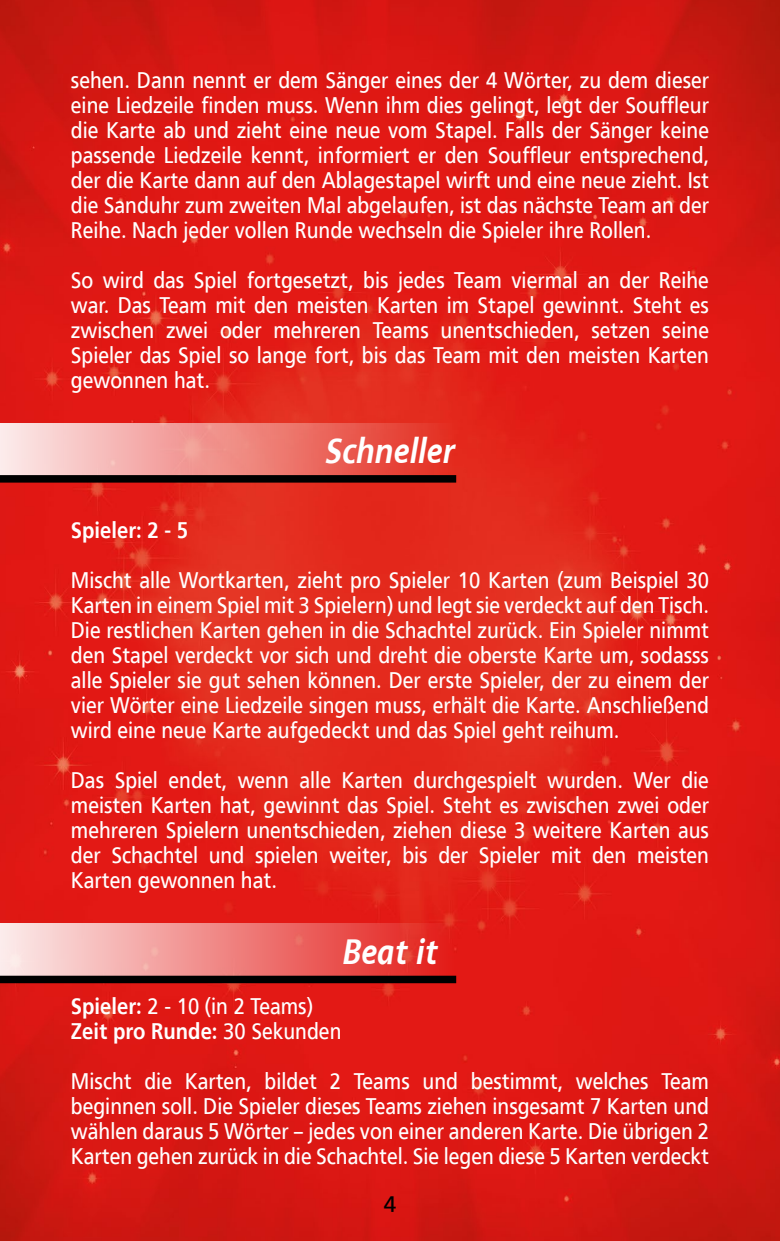
<style>
.page{position:relative;width:780px;height:1241px;background:#fff}
.page>*{position:absolute;margin:0;border:0;box-sizing:border-box;transform-origin:0 0}
.t1{font:italic 700 35px "PF Catalog";color:#fff;scale:.9 1}
.t2{font:22.5px/25px "PF Catalog";color:#fff;text-align:justify;scale:.9 1}
.t3{font:700 22.5px "PF Catalog";color:#fff;scale:.9 1}
.t4{font:22.5px "PF Catalog";color:#000}
.s1{font-weight:700}
</style>
<div class="page">
<img style="left:0;top:0;width:780px;height:1240px">
<div style="left:0;top:423px;width:457px;height:54px;background:linear-gradient(to right,#fce9ea,#e32d1f)"></div>
<div style="left:0;top:475px;width:456px;height:7px;background:#000"></div>
<div style="left:0;top:923px;width:457px;height:55px;background:linear-gradient(to right,#fcecec,#e21a15)"></div>
<div style="left:0;top:975px;width:456px;height:8px;background:#000"></div>
<p class="t2" style="left:71px;top:68px;width:710px">sehen. Dann nennt er dem Sänger eines der 4 Wörter, zu dem dieser eine Liedzeile finden muss. Wenn ihm dies gelingt, legt der Souffleur die Karte ab und zieht eine neue vom Stapel. Falls der Sänger keine passende Liedzeile kennt, informiert er den Souffleur entsprechend, der die Karte dann auf den Ablagestapel wirft und eine neue zieht. Ist die Sanduhr zum zweiten Mal abgelaufen, ist das nächste Team an der Reihe. Nach jeder vollen Runde wechseln die Spieler ihre Rollen.</p>
<p class="t2" style="left:71px;top:268px;width:710px">So wird das Spiel fortgesetzt, bis jedes Team viermal an der Reihe war. Das Team mit den meisten Karten im Stapel gewinnt. Steht es zwischen zwei oder mehreren Teams unentschieden, setzen seine Spieler das Spiel so lange fort, bis das Team mit den meisten Karten gewonnen hat.</p>
<h1 class="t1" style="left:325px;top:430px;width:145px">Schneller</h1>
<p class="t3" style="left:71px;top:517px;width:132px">Spieler: 2 - 5</p>
<p class="t2" style="left:71px;top:568px;width:710px">Mischt alle Wortkarten, zieht pro Spieler 10 Karten (zum Beispiel 30<br>Karten in einem Spiel mit 3 Spielern) und legt sie verdeckt auf den Tisch.<br>Die restlichen Karten gehen in die Schachtel zurück. Ein Spieler nimmt den Stapel verdeckt vor sich und dreht die oberste Karte um, sodasss alle Spieler sie gut sehen können. Der erste Spieler, der zu einem der vier Wörter eine Liedzeile singen muss, erhält die Karte. Anschließend wird eine neue Karte aufgedeckt und das Spiel geht reihum.</p>
<p class="t2" style="left:71px;top:768px;width:710px">Das Spiel endet, wenn alle Karten durchgespielt wurden. Wer die meisten Karten hat, gewinnt das Spiel. Steht es zwischen zwei oder mehreren Spielern unentschieden, ziehen diese 3 weitere Karten aus der Schachtel und spielen weiter, bis der Spieler mit den meisten Karten gewonnen hat.</p>
<h1 class="t1" style="left:342px;top:930px;width:107px">Beat it</h1>
<p class="t2" style="left:71px;top:993px;width:302px"><span class="s1">Spieler:</span> 2 - 10 (in 2 Teams)<br><span class="s1">Zeit pro Runde:</span> 30 Sekunden</p>
<p class="t2" style="left:71px;top:1068px;width:710px">Mischt die Karten, bildet 2 Teams und bestimmt, welches Team beginnen soll. Die Spieler dieses Teams ziehen insgesamt 7 Karten und wählen daraus 5 Wörter – jedes von einer anderen Karte. Die übrigen 2<br>Karten gehen zurück in die Schachtel. Sie legen diese 5 Karten verdeckt</p>
<p class="t4" style="left:384px;top:1191px;width:14px">4</p>
</div>
